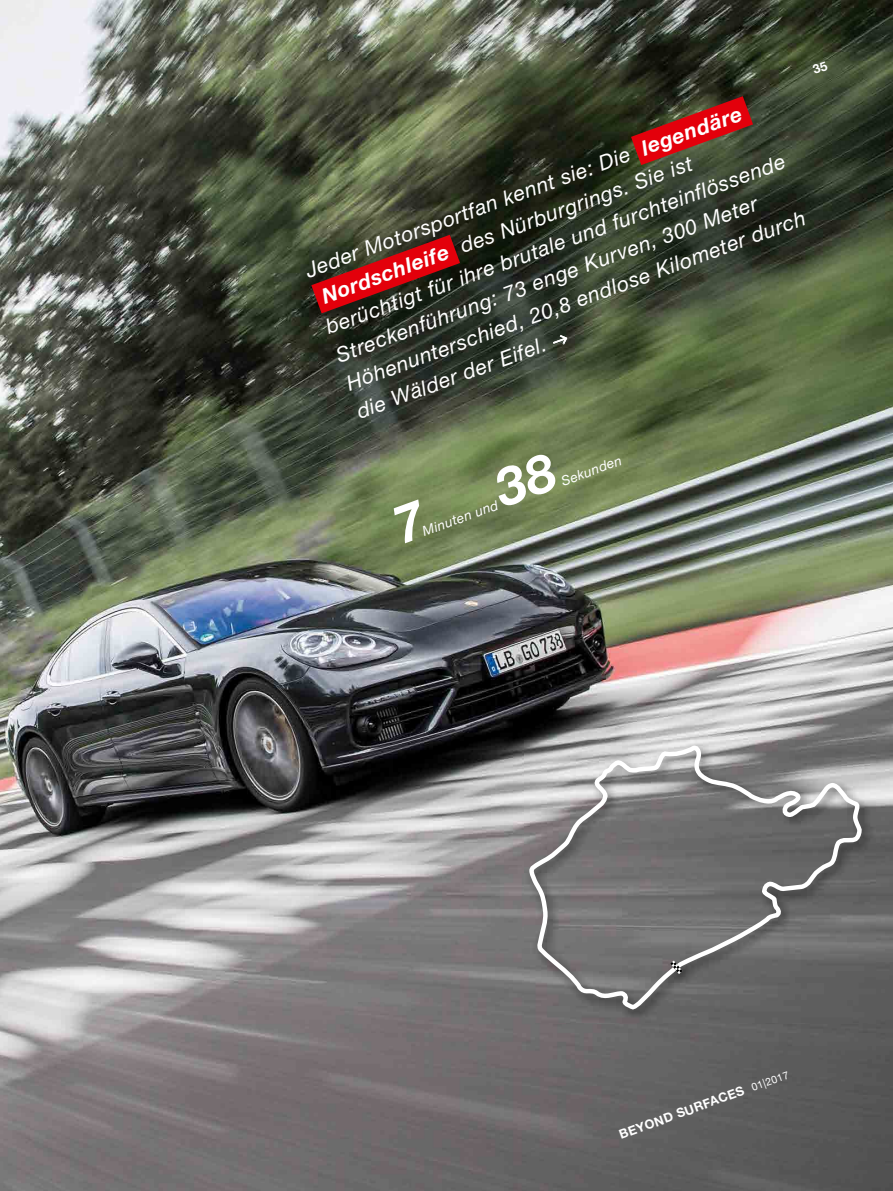
<style>
.page{position:relative;width:893px;height:1191px;background:#fff}
.page>*{position:absolute;margin:0;border:0;box-sizing:border-box;transform-origin:0 0}
.t1{font:italic 21px "Helvetica Neue";color:#fff}
.t2{font:italic 13.5px "Helvetica Neue";color:#fff}
.t3{font:700 12.75px "Helvetica Neue";color:#fff}
.s1{font-weight:700}
.s2{font-weight:400;font-size:10.5px}
</style>
<div class="page">
<img style="left:0;top:0;width:893px;height:1191px">
<img style="left:524px;top:740px;width:351px;height:282px">
<svg style="left:531px;top:743px;width:330px;height:268px;background:#807f7f"></svg>
<svg style="left:670px;top:960px;width:13px;height:14px"></svg>
<svg style="left:598px;top:72px;width:188px;height:117px;background:#513425"></svg>
<svg style="left:278px;top:210px;width:215px;height:128px;background:#4d2e23"></svg>
<svg style="left:553px;top:335px;width:14px;height:10px"></svg>
<svg style="left:392px;top:499px;width:39px;height:44px;background:#748554"></svg>
<svg style="left:490px;top:452px;width:70px;height:56px;background:#778657"></svg>
<svg style="left:812px;top:61px;width:16px;height:13px"></svg>
<p class="t1" style="left:302px;top:259px;width:464px;rotate:-20deg">Jeder Motorsportfan kennt sie: Die <span class="s1">legendäre</span></p>
<p class="t1" style="left:318px;top:285px;width:395px;rotate:-20deg"><span class="s1">Nordschleife</span> des Nürburgrings. Sie ist</p>
<p class="t1" style="left:322px;top:315px;width:489px;rotate:-20deg">berüchtigt für ihre brutale und furchtein flössende</p>
<p class="t1" style="left:333px;top:343px;width:448px;rotate:-20deg">Streckenführung: 73 enge Kurven, 300 Meter</p>
<p class="t1" style="left:343px;top:372px;width:488px;rotate:-20deg">Höhenunterschied, 20,8 endlose Kilometer durch</p>
<p class="t1" style="left:353px;top:400px;width:202px;rotate:-20deg">die Wälder der Eifel.</p>
<p class="t2" style="left:420px;top:524px;width:81px;rotate:-20deg">Minuten und</p>
<p class="t2" style="left:559px;top:473px;width:65px;rotate:-20deg">Sekunden</p>
<p class="t3" style="left:617px;top:1127px;width:181px;rotate:-20deg">BEYOND SURFACES <span class="s2">01|2017</span></p>
</div>
